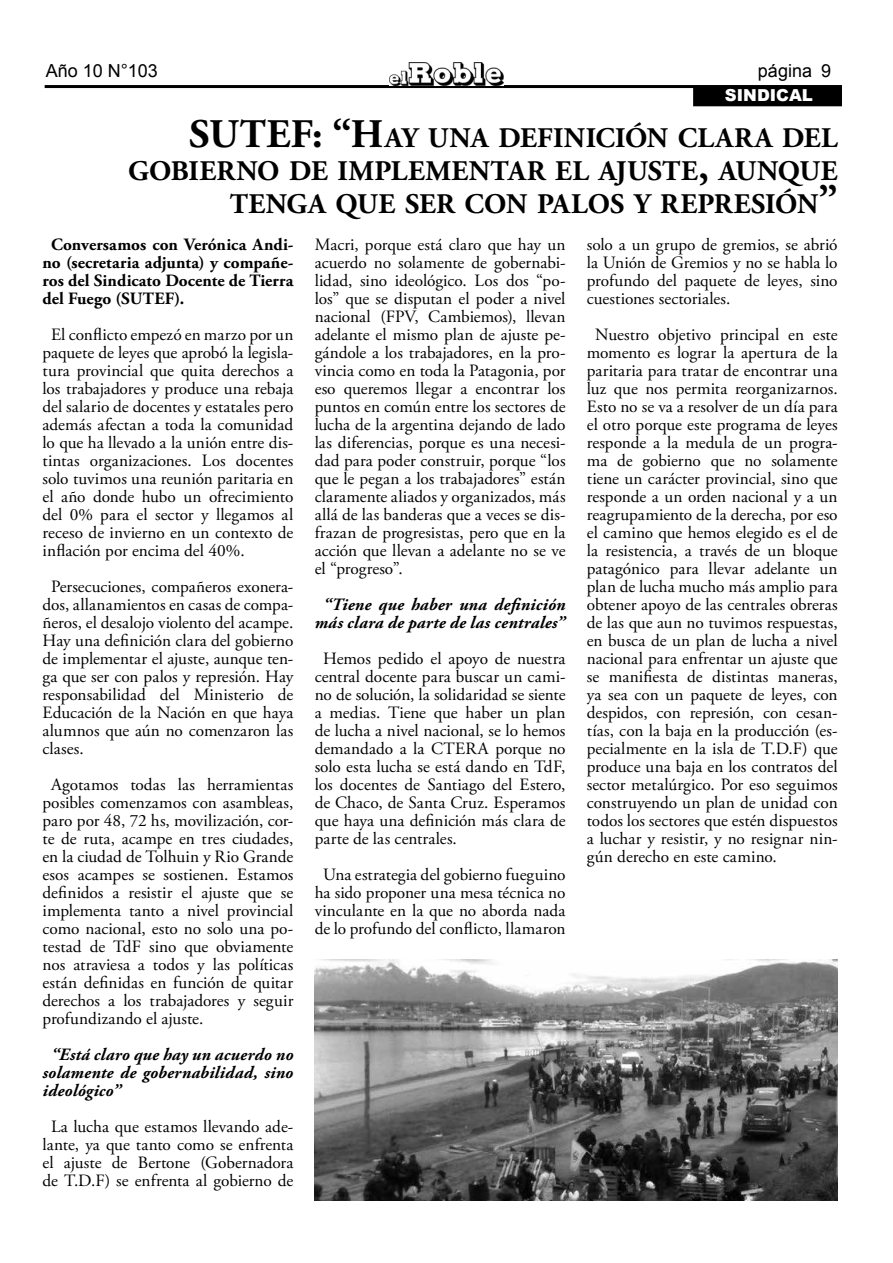
<style>
.page{position:relative;width:893px;height:1263px;background:#fff}
.page>*{position:absolute;margin:0;border:0;box-sizing:border-box;transform-origin:0 0}
.t1{font:700 40.5px "Adobe Garamond Pro";color:#000}
.t2{font:700 28.35px/33px "Adobe Garamond Pro";letter-spacing:.01em;color:#000;text-align:right}
.t3{font:18px "Arial";color:#000}
.t4{font:17.25px/18px "Adobe Garamond Pro";color:#000;text-align:justify}
.t5{font:italic 700 17.25px/18px "Adobe Garamond Pro";letter-spacing:.015em;color:#000;text-align:justify}
.t6{font:700 17.25px/18px "Adobe Garamond Pro";letter-spacing:.005em;color:#000;text-align:justify}
.t7{font:900 16.5px "Arial";color:#fff}
.s1{font-size:40.5px}
</style>
<div class="page">
<hr style="left:45px;top:85px;width:797px;height:3px;background:#000">
<div style="left:694px;top:87px;width:147px;height:19px;background:#000"></div>
<img style="left:389px;top:62px;width:115px;height:23px">
<img style="left:315px;top:960px;width:523px;height:241px">
<p class="t3" style="left:46px;top:59px;width:114px">Año 10 N°103</p>
<p class="t3" style="left:758px;top:59px;width:75px">página 9</p>
<p class="t7" style="left:725px;top:84px;width:90px">SINDICAL</p>
<h1 class="t1" style="left:189px;top:111px;width:26px">SUTEF</h1>
<h2 class="t2" style="left:128px;top:123px;width:711px"><span class="s1">: “H</span>AY UNA DEFINICIÓN CLARA DEL<br>GOBIERNO DE IMPLEMENTAR EL AJUSTE<span class="s1">,</span> AUNQUE<br>TENGA QUE SER CON PALOS Y REPRESIÓN<span class="s1">”</span></h2>
<p class="t6" style="left:43px;top:236px;width:252px;text-indent:9px">Conversamos con Verónica Andi&shy;no (secretaria adjunta) y compañe&shy;ros del Sindicato Docente de Tierra del Fuego (SUTEF).</p>
<p class="t4" style="left:43px;top:326px;width:252px;text-indent:9px">El conflicto empezó en marzo por un paquete de leyes que aprobó la legisla&shy;tura provincial que quita derechos a los trabajadores y produce una rebaja del salario de docentes y estatales pero además afectan a toda la comunidad lo que ha llevado a la unión entre dis&shy;tintas organizaciones. Los docentes solo tuvimos una reunión paritaria en el año donde hubo un ofrecimiento del 0% para el sector y llegamos al receso de invierno en un contexto de inflación por encima del 40%.</p>
<p class="t4" style="left:43px;top:578px;width:252px;text-indent:9px">Persecuciones, compañeros exonera&shy;dos, allanamientos en casas de compa&shy;ñeros, el desalojo violento del acampe.<br>Hay una definición clara del gobierno de implementar el ajuste, aunque ten&shy;ga que ser con palos y represión. Hay responsabilidad del Ministerio de Educación de la Nación en que haya alumnos que aún no comenzaron las clases.</p>
<p class="t4" style="left:43px;top:776px;width:252px;text-indent:9px">Agotamos todas las herramientas posibles comenzamos con asambleas, paro por 48, 72 hs, movilización, cor&shy;te de ruta, acampe en tres ciudades, en la ciudad de Tolhuin y Rio Grande esos acampes se sostienen. Estamos definidos a resistir el ajuste que se implementa tanto a nivel provincial como nacional, esto no solo una po&shy;testad de TdF sino que obviamente nos atraviesa a todos y las políticas están definidas en función de quitar derechos a los trabajadores y seguir profundizando el ajuste.</p>
<p class="t5" style="left:43px;top:1046px;width:252px;text-indent:9px">“Está claro que hay un acuerdo no solamente de gobernabilidad, sino ideológico”</p>
<p class="t4" style="left:43px;top:1118px;width:252px;text-align:center">La lucha que estamos llevando ade&shy;lante, ya que tanto como se enfrenta el ajuste de Bertone (Gobernadora de T.D.F) se enfrenta al gobierno de</p>
<p class="t4" style="left:587px;top:236px;width:252px">solo a un grupo de gremios, se abrió la Unión de Gremios y no se habla lo profundo del paquete de leyes, sino cuestiones sectoriales.</p>
<p class="t4" style="left:587px;top:326px;width:252px;text-indent:9px">Nuestro objetivo principal en este momento es lograr la apertura de la paritaria para tratar de encontrar una luz que nos permita reorganizarnos.<br>Esto no se va a resolver de un día para el otro porque este programa de leyes responde a la medula de un progra&shy;ma de gobierno que no solamente tiene un carácter provincial, sino que responde a un orden nacional y a un reagrupamiento de la derecha, por eso el camino que hemos elegido es el de la resistencia, a través de un bloque patagónico para llevar adelante un plan de lucha mucho más amplio para obtener apoyo de las centrales obreras de las que aun no tuvimos respuestas, en busca de un plan de lucha a nivel nacional para enfrentar un ajuste que se manifiesta de distintas maneras, ya sea con un paquete de leyes, con despidos, con represión, con cesan&shy;tías, con la baja en la producción (es&shy;pecialmente en la isla de T.D.F) que produce una baja en los contratos del sector metalúrgico. Por eso seguimos construyendo un plan de unidad con todos los sectores que estén dispuestos a luchar y resistir, y no resignar nin&shy;gún derecho en este camino.</p>
<p class="t4" style="left:315px;top:236px;width:252px">Macri, porque está claro que hay un acuerdo no solamente de gobernabi&shy;lidad, sino ideológico. Los dos “po&shy;los” que se disputan el poder a nivel nacional (FPV, Cambiemos), llevan adelante el mismo plan de ajuste pe&shy;gándole a los trabajadores, en la pro&shy;vincia como en toda la Patagonia, por eso queremos llegar a encontrar los puntos en común entre los sectores de lucha de la argentina dejando de lado las diferencias, porque es una necesi&shy;dad para poder construir, porque “los que le pegan a los trabajadores” están claramente aliados y organizados, más allá de las banderas que a veces se dis&shy;frazan de progresistas, pero que en la acción que llevan a adelante no se ve el “progreso”.</p>
<p class="t5" style="left:315px;top:596px;width:252px;text-align:center">“Tiene que haber una definición más clara de parte de las centrales”</p>
<p class="t4" style="left:315px;top:650px;width:252px;text-indent:9px">Hemos pedido el apoyo de nuestra central docente para buscar un cami&shy;no de solución, la solidaridad se siente a medias. Tiene que haber un plan de lucha a nivel nacional, se lo hemos demandado a la CTERA porque no solo esta lucha se está dando en TdF, los docentes de Santiago del Estero, de Chaco, de Santa Cruz. Esperamos que haya una definición más clara de parte de las centrales.</p>
<p class="t4" style="left:315px;top:866px;width:252px;text-align:center">Una estrategia del gobierno fueguino ha sido proponer una mesa técnica no vinculante en la que no aborda nada de lo profundo del conflicto, llamaron</p>
</div>
